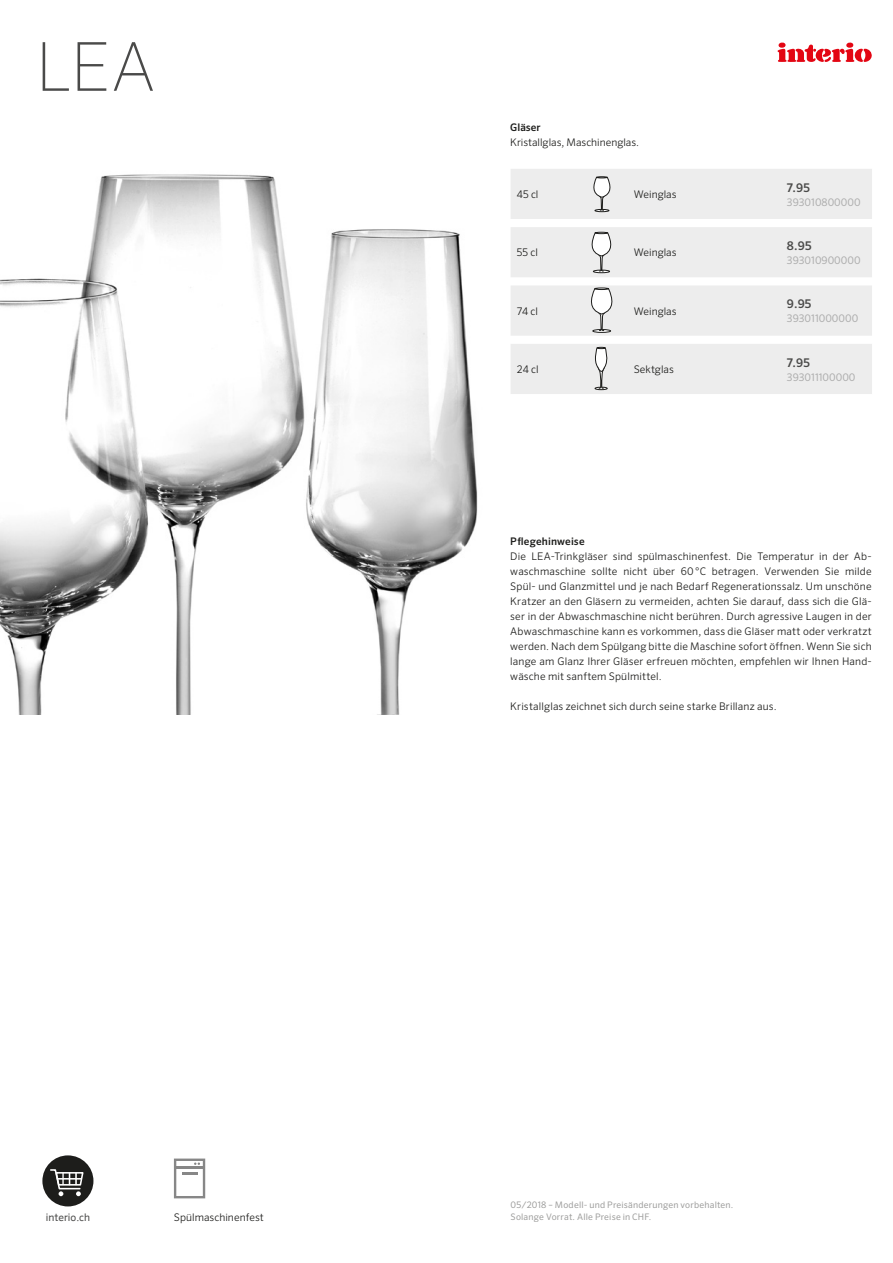
<style>
.page{position:relative;width:893px;height:1263px;background:#fff}
.page>*{position:absolute;margin:0;border:0;box-sizing:border-box;transform-origin:0 0}
.t1{font:100 67.5px "Sero OT";color:#4a4a49}
.t2{font:500 12px "Sero OT";letter-spacing:.01em;color:#4a4a49}
.t3{font:300 10.5px/15px "Sero OT";letter-spacing:.01em;color:#1d1d1b;text-align:justify}
.t4{font:10.5px "Sero OT";color:#adadad}
.t5{font:500 10.5px "Sero OT";letter-spacing:.01em;color:#1d1d1b}
.t6{font:10.5px "Sero Profor Interio";color:#4a4a49}
.t7{font:9px "Sero OT";letter-spacing:.02em;color:#9d9d9c}
</style>
<div class="page">
<img style="left:0;top:174px;width:478px;height:540px">
<svg style="left:777px;top:42px;width:95px;height:20px"></svg>
<div style="left:42px;top:1155px;width:51px;height:51px;background:#1d1d1b;border-radius:50%"></div>
<svg style="left:50px;top:1169px;width:34px;height:27px"></svg>
<svg style="left:174px;top:1158px;width:31px;height:40px"></svg>
<svg style="left:511px;top:169px;width:361px;height:225px;background:#eee"></svg>
<svg style="left:591px;top:177px;width:22px;height:41px"></svg>
<svg style="left:589px;top:232px;width:25px;height:45px"></svg>
<svg style="left:588px;top:288px;width:27px;height:47px"></svg>
<svg style="left:593px;top:347px;width:16px;height:43px"></svg>
<h1 class="t1" style="left:36px;top:28px;width:121px">LEA</h1>
<p class="t5" style="left:510px;top:121px;width:32px">Gläser</p>
<p class="t3" style="left:510px;top:135px;width:130px">Kristallglas, Maschinenglas.</p>
<p class="t3" style="left:517px;top:187px;width:23px">45 cl</p>
<p class="t3" style="left:634px;top:187px;width:44px">Weinglas</p>
<p class="t3" style="left:517px;top:245px;width:23px">55 cl</p>
<p class="t3" style="left:634px;top:245px;width:44px">Weinglas</p>
<p class="t3" style="left:517px;top:303px;width:23px">74 cl</p>
<p class="t3" style="left:634px;top:303px;width:44px">Weinglas</p>
<p class="t3" style="left:517px;top:362px;width:23px">24 cl</p>
<p class="t3" style="left:634px;top:362px;width:41px">Sektglas</p>
<p class="t2" style="left:787px;top:180px;width:25px">7.95</p>
<p class="t4" style="left:787px;top:196px;width:75px">393010800000</p>
<p class="t2" style="left:787px;top:238px;width:26px">8.95</p>
<p class="t4" style="left:787px;top:254px;width:75px">393010900000</p>
<p class="t2" style="left:787px;top:297px;width:26px">9.95</p>
<p class="t4" style="left:787px;top:312px;width:73px">393011000000</p>
<p class="t2" style="left:787px;top:355px;width:25px">7.95</p>
<p class="t4" style="left:787px;top:371px;width:70px">393011100000</p>
<p class="t5" style="left:510px;top:535px;width:76px">Pflegehinweise</p>
<p class="t3" style="left:510px;top:548px;width:363px">Die LEA-Trinkgläser sind spülmaschinenfest. Die Temperatur in der Ab&shy;waschmaschine sollte nicht über 60°C betragen. Verwenden Sie milde Spül- und Glanzmittel und je nach Bedarf Regenerationssalz. Um unschöne Kratzer an den Gläsern zu vermeiden, achten Sie darauf, dass sich die Glä&shy;ser in der Abwaschmaschine nicht berühren. Durch agressive Laugen in der Abwaschmaschine kann es vorkommen, dass die Gläser matt oder verkratzt werden. Nach dem Spülgang bitte die Maschine sofort öffnen. Wenn Sie sich lange am Glanz Ihrer Gläser erfreuen möchten, empfehlen wir Ihnen Hand&shy;wäsche mit sanftem Spülmittel.</p>
<p class="t3" style="left:510px;top:698px;width:268px">Kristallglas zeichnet sich durch seine starke Brillanz aus.</p>
<p class="t6" style="left:46px;top:1211px;width:46px">interio.ch</p>
<p class="t7" style="left:511px;top:1200px;width:224px">05/2018 – Modell- und Preisänderungen vorbehalten.</p>
<p class="t3" style="left:174px;top:1209px;width:91px">Spülmaschinenfest</p>
<p class="t7" style="left:511px;top:1212px;width:142px">Solange Vorrat. Alle Preise in CHF.</p>
</div>
